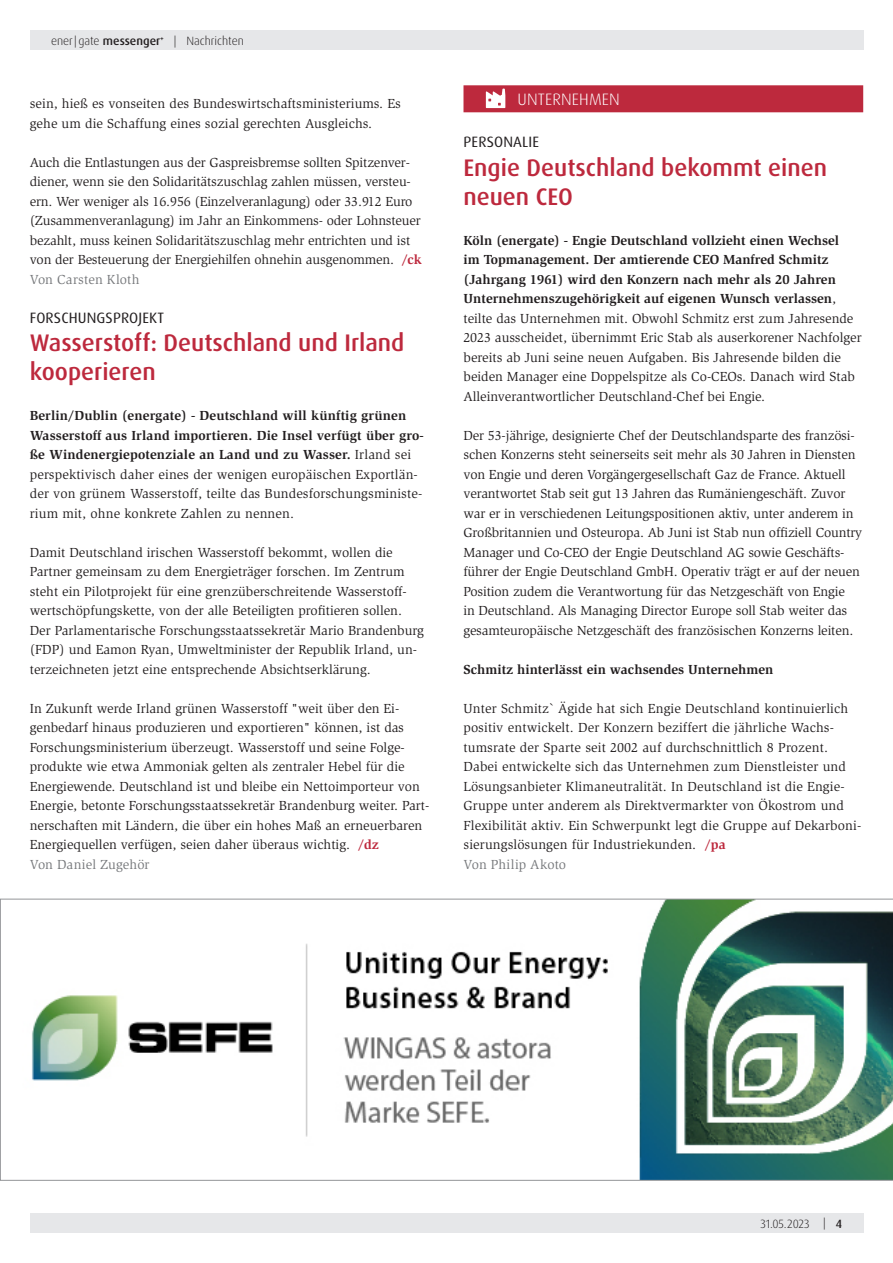
<style>
.page{position:relative;width:893px;height:1263px;background:#fff}
.page>*{position:absolute;margin:0;border:0;box-sizing:border-box;transform-origin:0 0}
.Headline{font:500 24px/28.8px "Dax Pro";color:#bd293d}
.Rubrikzeile{font:300 16.5px "Dax Pro";letter-spacing:.01em;color:#fff}
.Dachzeile{font:15px "Dax Pro";letter-spacing:.01em;color:#231f20}
.Fließtext{font:13.5px/19.5px "Slimbach Std";color:#231f20}
.Autor{font:13.5px "Slimbach Std";color:#76787b}
.Zwischenüberschrift{font:700 13.5px "Slimbach Std";color:#231f20}
.t1{font:300 12px "Dax Pro";color:#231f20}
.s1{font-weight:500}
.s2{font-weight:700;color:#bd293d}
.s3{font-weight:700}
</style>
<div class="page">
<div style="left:30px;top:1214px;width:833px;height:19px;background:#e6e7e9"></div>
<div style="left:30px;top:30px;width:833px;height:20px;background:#e6e7e9"></div>
<div style="left:463px;top:85px;width:400px;height:27px;background:#bd293d"></div>
<svg style="left:486px;top:89px;width:19px;height:19px"></svg>
<svg style="left:0;top:898px;width:893px;height:283px"></svg>
<p class="t1" style="left:51px;top:33px;width:194px">ener|gate <span class="s1">messenger</span><sup>+</sup> | Nachrichten</p>
<p class="Fließtext" style="left:30px;top:94px;width:373px">sein, hieß es vonseiten des Bundeswirtschaftsministeriums. Es gehe um die Schaffung eines sozial gerechten Ausgleichs.</p>
<p class="Fließtext" style="left:30px;top:152px;width:394px">Auch die Entlastungen aus der Gaspreisbremse sollten Spitzenver&shy;diener, wenn sie den Solidaritätszuschlag zahlen müssen, versteu&shy;ern. Wer weniger als 16.956 (Einzelveranlagung) oder 33.912 Euro (Zusammenveranlagung) im Jahr an Einkommens- oder Lohnsteuer bezahlt, muss keinen Solidaritätszuschlag mehr entrichten und ist von der Besteuerung der Energiehilfen ohnehin ausgenommen. <span class="s2">/ck</span></p>
<p class="Autor" style="left:30px;top:271px;width:111px">Von Carsten Kloth</p>
<p class="Dachzeile" style="left:30px;top:308px;width:136px">FORSCHUNGSPROJEKT</p>
<p class="Headline" style="left:30px;top:329px;width:376px">Wasserstoff: Deutschland und Irland kooperieren</p>
<p class="Fließtext" style="left:30px;top:406px;width:396px"><span class="s3">Berlin/Dublin (energate) - Deutschland will künftig grünen Wasserstoff aus Irland importieren. Die Insel verfügt über gro&shy;ße Windenergiepotenziale an Land und zu Wasser.</span> Irland sei perspektivisch daher eines der wenigen europäischen Exportlän&shy;der von grünem Wasserstoff, teilte das Bundesforschungsministe&shy;rium mit, ohne konkrete Zahlen zu nennen.</p>
<p class="Fließtext" style="left:30px;top:542px;width:396px">Damit Deutschland irischen Wasserstoff bekommt, wollen die Partner gemeinsam zu dem Energieträger forschen. Im Zentrum steht ein Pilotprojekt für eine grenzüberschreitende Wasserstoff&shy;wertschöpfungskette, von der alle Beteiligten profitieren sollen.<br>Der Parlamentarische Forschungsstaatssekretär Mario Brandenburg (FDP) und Eamon Ryan, Umweltminister der Republik Irland, un&shy;terzeichneten jetzt eine entsprechende Absichtserklärung.</p>
<p class="Fließtext" style="left:30px;top:698px;width:401px">In Zukunft werde Irland grünen Wasserstoff "weit über den Ei&shy;genbedarf hinaus produzieren und exportieren" können, ist das Forschungsministerium überzeugt. Wasserstoff und seine Folge&shy;produkte wie etwa Ammoniak gelten als zentraler Hebel für die Energiewende. Deutschland ist und bleibe ein Nettoimporteur von Energie, betonte Forschungsstaatssekretär Brandenburg weiter. Part&shy;nerschaften mit Ländern, die über ein hohes Maß an erneuerbaren Energiequellen verfügen, seien daher überaus wichtig. <span class="s2">/dz</span></p>
<p class="Autor" style="left:30px;top:856px;width:121px">Von Daniel Zugehör</p>
<p class="Rubrikzeile" style="left:517px;top:89px;width:104px">UNTERNEHMEN</p>
<p class="Dachzeile" style="left:464px;top:132px;width:77px">PERSONALIE</p>
<p class="Headline" style="left:463px;top:153px;width:365px">Engie Deutschland bekommt einen neuen CEO</p>
<p class="Fließtext" style="left:463px;top:230px;width:400px"><span class="s3">Köln (energate) - Engie Deutschland vollzieht einen Wechsel<br>im Topmanagement. Der amtierende CEO Manfred Schmitz (Jahrgang 1961) wird den Konzern nach mehr als 20 Jahren Unternehmenszugehörigkeit auf eigenen Wunsch verlassen</span>, teilte das Unternehmen mit. Obwohl Schmitz erst zum Jahresende 2023 ausscheidet, übernimmt Eric Stab als auserkorener Nachfolger bereits ab Juni seine neuen Aufgaben. Bis Jahresende bilden die beiden Manager eine Doppelspitze als Co-CEOs. Danach wird Stab Alleinverantwortlicher Deutschland-Chef bei Engie.</p>
<p class="Fließtext" style="left:463px;top:425px;width:400px">Der 53-jährige, designierte Chef der Deutschlandsparte des französi&shy;schen Konzerns steht seinerseits seit mehr als 30 Jahren in Diensten von Engie und deren Vorgängergesellschaft Gaz de France. Aktuell verantwortet Stab seit gut 13 Jahren das Rumäniengeschäft. Zuvor war er in verschiedenen Leitungspositionen aktiv, unter anderem in Großbritannien und Osteuropa. Ab Juni ist Stab nun offiziell Country Manager und Co-CEO der Engie Deutschland AG sowie Geschäfts&shy;führer der Engie Deutschland GmbH. Operativ trägt er auf der neuen Position zudem die Verantwortung für das Netzgeschäft von Engie<br>in Deutschland. Als Managing Director Europe soll Stab weiter das gesamteuropäische Netzgeschäft des französischen Konzerns leiten.</p>
<p class="Zwischenüberschrift" style="left:463px;top:661px;width:311px">Schmitz hinterlässt ein wachsendes Unternehmen</p>
<p class="Fließtext" style="left:463px;top:698px;width:399px">Unter Schmitz` Ägide hat sich Engie Deutschland kontinuierlich positiv entwickelt. Der Konzern beziffert die jährliche Wachs&shy;tumsrate der Sparte seit 2002 auf durchschnittlich 8 Prozent.<br>Dabei entwickelte sich das Unternehmen zum Dienstleister und Lösungsanbieter Klimaneutralität. In Deutschland ist die Engie-Gruppe unter anderem als Direktvermarkter von Ökostrom und Flexibilität aktiv. Ein Schwerpunkt legt die Gruppe auf Dekarboni&shy;sierungslösungen für Industriekunden. <span class="s2">/pa</span></p>
<p class="Autor" style="left:463px;top:856px;width:104px">Von Philip Akoto</p>
<p class="t1" style="left:760px;top:1216px;width:51px">31.05.2023</p>
<p class="t1" style="left:823px;top:1215px;width:20px">| <span class="s1">4</span></p>
</div>
